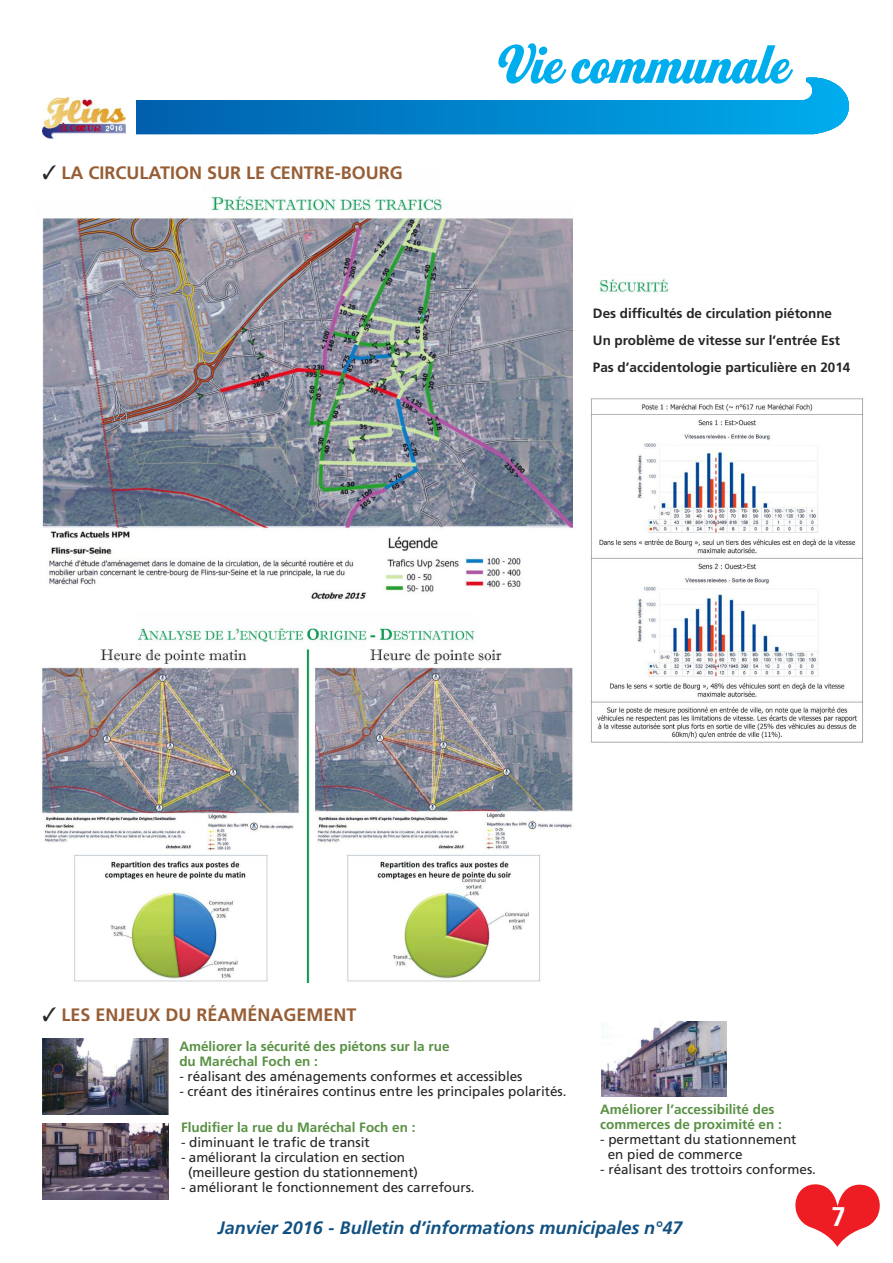
<style>
.page{position:relative;width:893px;height:1263px;background:#fff}
.page>*{position:absolute;margin:0;border:0;box-sizing:border-box;transform-origin:0 0}
.t1{font:55.5px "Home Run Script";color:#00aded}
.t2{font:700 27px "Frutiger";color:#fff;scale:.95 1}
.t3{font:700 18px "Frutiger";color:#975e36}
.t4{font:italic 700 18px "Frutiger";color:#115182}
.t5{font:13.5px/15px "Frutiger";color:#272627}
.t6{font:700 13.5px/15px "Frutiger";color:#599144}
.t7{font:700 13.5px/27px "Frutiger";color:#272627}
.s1{color:#272627}
</style>
<div class="page">
<img style="left:41px;top:625px;width:533px;height:357px">
<img style="left:591px;top:398px;width:272px;height:345px">
<svg style="left:137px;top:78px;width:712px;height:57px"></svg>
<img style="left:43px;top:98px;width:82px;height:40px">
<svg style="left:795px;top:1184px;width:85px;height:63px"></svg>
<img style="left:42px;top:196px;width:531px;height:403px">
<img style="left:43px;top:1039px;width:125px;height:76px">
<img style="left:601px;top:1022px;width:126px;height:75px">
<img style="left:43px;top:1123px;width:125px;height:77px">
<img style="left:599px;top:278px;width:70px;height:15px">
<h3 class="t3" style="left:43px;top:166px;width:362px"><span class="s1">✓</span> LA CIRCULATION SUR LE CENTRE-BOURG</h3>
<h1 class="t1" style="left:502px;top:31px;width:291px">Vie communale</h1>
<p class="t7" style="left:593px;top:301px;width:259px">Des difficultés de circulation piétonne<br>Un problème de vitesse sur l’entrée Est<br>Pas d’accidentologie particulière en 2014</p>
<h3 class="t3" style="left:43px;top:1008px;width:315px"><span class="s1">✓</span> LES ENJEUX DU RÉAMÉNAGEMENT</h3>
<p class="t6" style="left:179px;top:1039px;width:272px">Améliorer la sécurité des piétons sur la rue du Maréchal Foch en :</p>
<p class="t5" style="left:179px;top:1069px;width:345px">- réalisant des aménagements conformes et accessibles</p>
<p class="t5" style="left:179px;top:1084px;width:389px">- créant des itinéraires continus entre les principales polarités.</p>
<p class="t6" style="left:181px;top:1121px;width:236px">Fludifier la rue du Maréchal Foch en :</p>
<p class="t5" style="left:181px;top:1136px;width:190px">- diminuant le trafic de transit</p>
<p class="t5" style="left:188px;top:1151px;width:231px;text-indent:-7px">- améliorant la circulation en section (meilleure gestion du stationnement)</p>
<p class="t5" style="left:181px;top:1181px;width:295px">- améliorant le fonctionnement des carrefours.</p>
<p class="t6" style="left:600px;top:1102px;width:183px">Améliorer l’accessibilité des commerces de proximité en :</p>
<p class="t5" style="left:608px;top:1132px;width:190px;text-indent:-7px">- permettant du stationnement en pied de commerce</p>
<p class="t5" style="left:600px;top:1162px;width:217px">- réalisant des trottoirs conformes.</p>
<h3 class="t4" style="left:218px;top:1220px;width:466px">Janvier 2016 - Bulletin d’informations municipales n°47</h3>
<h2 class="t2" style="left:832px;top:1206px;width:17px">7</h2>
</div>
